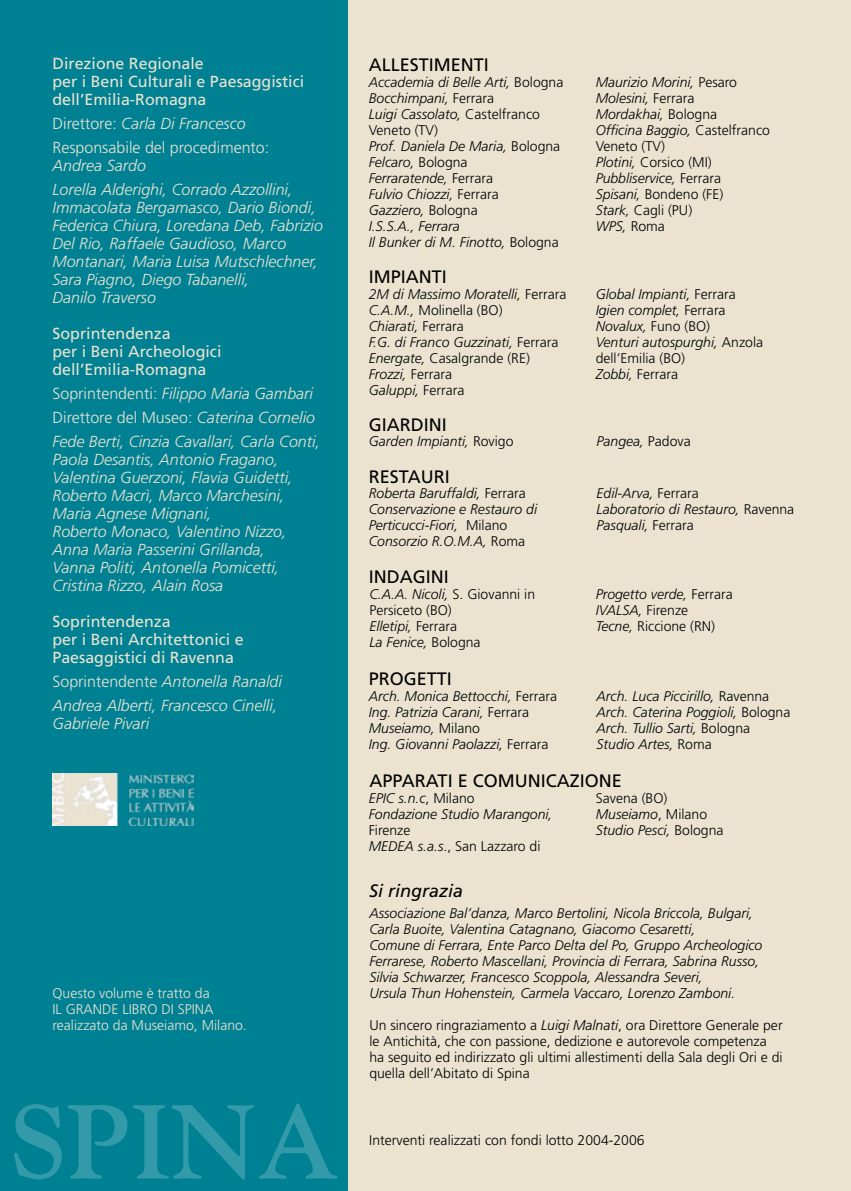
<style>
.page{position:relative;width:851px;height:1191px;background:#fff}
.page>*{position:absolute;margin:0;border:0;box-sizing:border-box;transform-origin:0 0}
.t1{font:700 104px "Goudy";color:#339aa9}
.t2{font:18px "Frutiger";color:#000}
.t3{font:italic 18px "Frutiger";color:#000}
.t4{font:italic 300 16px/18px "Frutiger";color:#ebe3d0}
.t5{font:16px/18px "Frutiger";color:#ebe3d0}
.t6{font:300 16px/24px "Frutiger";color:#ebe3d0}
.t7{font:italic 300 14px/16px "Frutiger";color:#000}
.t8{font:300 14px/16px "Frutiger";color:#000}
.t9{font:300 14px/16px "Frutiger";color:#ebe3d0}
.s1{font-style:italic}
.s2{font-style:normal}
</style>
<div class="page">
<div style="left:348px;top:0;width:502px;height:1191px;background:#ebe3d0"></div>
<div style="left:0;top:0;width:348px;height:1191px;background:#008193"></div>
<hr style="left:850px;top:0;width:1px;height:1191px;background:#ebe3d0">
<img style="left:52px;top:773px;width:141px;height:52px">
<p class="t5" style="left:52px;top:54px;width:253px">Direzione Regionale<br>per i Beni Culturali e Paesaggistici dell’Emilia-Romagna</p>
<p class="t6" style="left:52px;top:112px;width:218px">Direttore: <span class="s1">Carla Di Francesco<br></span>Responsabile del procedimento:</p>
<p class="t4" style="left:52px;top:154px;width:242px;line-height:24px">Andrea Sardo<br>Lorella Alderighi, Corrado Azzollini,</p>
<p class="t4" style="left:52px;top:199px;width:272px">Immacolata Bergamasco, Dario Biondi, Federica Chiura, Loredana Deb, Fabrizio Del Rio, Raffaele Gaudioso, Marco Montanari, Maria Luisa Mutschlechner, Sara Piagno, Diego Tabanelli,<br>Danilo Traverso</p>
<p class="t5" style="left:52px;top:324px;width:170px">Soprintendenza<br>per i Beni Archeologici dell’Emilia-Romagna</p>
<p class="t4" style="left:52px;top:382px;width:269px;line-height:24px"><span class="s2">Soprintendenti:</span> Filippo Maria Gambari<br><span class="s2">Direttore del Museo:</span> Caterina Cornelio<br>Fede Berti, Cinzia Cavallari, Carla Conti,</p>
<p class="t4" style="left:52px;top:451px;width:242px">Paola Desantis, Antonio Fragano,<br>Valentina Guerzoni, Flavia Guidetti,<br>Roberto Macrì, Marco Marchesini,<br>Maria Agnese Mignani,<br>Roberto Monaco, Valentino Nizzo,<br>Anna Maria Passerini Grillanda,<br>Vanna Politi, Antonella Pomicetti,<br>Cristina Rizzo, Alain Rosa</p>
<p class="t5" style="left:52px;top:612px;width:193px">Soprintendenza<br>per i Beni Architettonici e<br>Paesaggistici di Ravenna</p>
<p class="t4" style="left:52px;top:670px;width:231px;line-height:24px"><span class="s2">Soprintendente</span> Antonella Ranaldi<br>Andrea Alberti, Francesco Cinelli,</p>
<p class="t4" style="left:52px;top:715px;width:98px">Gabriele Pivari</p>
<p class="t9" style="left:52px;top:985px;width:196px">Questo volume è tratto da<br>IL GRANDE LIBRO DI SPINA realizzato da Museiamo, Milano.</p>
<h1 class="t1" style="left:9px;top:1080px;width:331px">SPINA</h1>
<p class="t2" style="left:369px;top:54px;width:122px">ALLESTIMENTI</p>
<p class="t7" style="left:369px;top:74px;width:196px">Accademia di Belle Arti, <span class="s2">Bologna<br></span>Bocchimpani, <span class="s2">Ferrara<br></span>Luigi Cassolato, <span class="s2">Castelfranco<br>Veneto (TV)<br></span>Prof. Daniela De Maria, <span class="s2">Bologna<br></span>Felcaro, <span class="s2">Bologna<br></span>Ferraratende, <span class="s2">Ferrara<br></span>Fulvio Chiozzi, <span class="s2">Ferrara<br></span>Gazziero, <span class="s2">Bologna<br></span>I.S.S.A., Ferrara<br>Il Bunker di M. Finotto, <span class="s2">Bologna</span></p>
<p class="t7" style="left:595px;top:74px;width:176px">Maurizio Morini, <span class="s2">Pesaro<br></span>Molesini, <span class="s2">Ferrara<br></span>Mordakhai, <span class="s2">Bologna<br></span>Officina Baggio, <span class="s2">Castelfranco<br>Veneto (TV)<br></span>Plotini, <span class="s2">Corsico (MI)<br></span>Pubbliservice, <span class="s2">Ferrara<br></span>Spisani, <span class="s2">Bondeno (FE)<br></span>Stark, <span class="s2">Cagli (PU)<br></span>WPS, <span class="s2">Roma</span></p>
<p class="t2" style="left:369px;top:266px;width:80px">IMPIANTI</p>
<p class="t7" style="left:369px;top:286px;width:199px">2M di Massimo Moratelli, <span class="s2">Ferrara<br></span>C.A.M., <span class="s2">Molinella (BO)<br></span>Chiarati, <span class="s2">Ferrara<br></span>F.G. di Franco Guzzinati, <span class="s2">Ferrara<br></span>Energate, <span class="s2">Casalgrande (RE)<br></span>Frozzi, <span class="s2">Ferrara<br></span>Galuppi, <span class="s2">Ferrara</span></p>
<p class="t7" style="left:595px;top:286px;width:169px">Global Impianti, <span class="s2">Ferrara<br></span>Igien complet, <span class="s2">Ferrara<br></span>Novalux, <span class="s2">Funo (BO)<br></span>Venturi autospurghi, <span class="s2">Anzola dell’Emilia (BO)<br></span>Zobbi, <span class="s2">Ferrara</span></p>
<p class="t2" style="left:369px;top:414px;width:79px">GIARDINI</p>
<p class="t7" style="left:368px;top:433px;width:146px">Garden Impianti, <span class="s2">Rovigo</span></p>
<p class="t7" style="left:596px;top:433px;width:96px">Pangea, <span class="s2">Padova</span></p>
<p class="t2" style="left:369px;top:466px;width:83px">RESTAURI</p>
<p class="t7" style="left:368px;top:485px;width:170px">Roberta Baruffaldi, <span class="s2">Ferrara<br></span>Conservazione e Restauro di<br>Perticucci-Fiori, <span class="s2">Milano<br></span>Consorzio R.O.M.A, <span class="s2">Roma</span></p>
<p class="t2" style="left:369px;top:566px;width:81px">INDAGINI</p>
<p class="t8" style="left:369px;top:586px;width:167px"><span class="s1">C.A.A. Nicoli,</span> S. Giovanni in<br>Persiceto (BO)<br><span class="s1">Elletipi,</span> Ferrara<br><span class="s1">La Fenice,</span> Bologna</p>
<p class="t2" style="left:369px;top:668px;width:85px">PROGETTI</p>
<p class="t7" style="left:596px;top:485px;width:199px">Edil-Arva, <span class="s2">Ferrara<br></span>Laboratorio di Restauro, <span class="s2">Ravenna<br></span>Pasquali, <span class="s2">Ferrara</span></p>
<p class="t7" style="left:595px;top:585px;width:138px">Progetto verde, <span class="s2">Ferrara<br></span>IVALSA, <span class="s2">Firenze<br></span>Tecne, <span class="s2">Riccione (RN)</span></p>
<p class="t7" style="left:596px;top:688px;width:195px">Arch. Luca Piccirillo, <span class="s2">Ravenna<br></span>Arch. Caterina Poggioli, <span class="s2">Bologna<br></span>Arch. Tullio Sarti, <span class="s2">Bologna<br></span>Studio Artes, <span class="s2">Roma</span></p>
<p class="t7" style="left:369px;top:688px;width:190px">Arch. Monica Bettocchi, <span class="s2">Ferrara<br></span>Ing. Patrizia Carani, <span class="s2">Ferrara<br></span>Museiamo, <span class="s2">Milano<br></span>Ing. Giovanni Paolazzi, <span class="s2">Ferrara</span></p>
<p class="t7" style="left:369px;top:790px;width:185px">EPIC s.n.c<span class="s2">, Milano<br></span>Fondazione Studio Marangoni,</p>
<p class="t8" style="left:369px;top:822px;width:173px">Firenze<br><span class="s1">MEDEA s.a.s</span>., San Lazzaro di</p>
<p class="t2" style="left:369px;top:770px;width:254px">APPARATI E COMUNICAZIONE</p>
<p class="t8" style="left:595px;top:790px;width:129px">Savena (BO)<br><span class="s1">Museiamo</span>, Milano<br><span class="s1">Studio Pesci,</span> Bologna</p>
<p class="t3" style="left:369px;top:880px;width:96px">Si ringrazia</p>
<p class="t7" style="left:369px;top:905px;width:394px">Associazione Bal’danza, Marco Bertolini, Nicola Briccola, Bulgari, Carla Buoite, Valentina Catagnano, Giacomo Cesaretti,<br>Comune di Ferrara, Ente Parco Delta del Po, Gruppo Archeologico Ferrarese, Roberto Mascellani, Provincia di Ferrara, Sabrina Russo, Silvia Schwarzer, Francesco Scoppola, Alessandra Severi,<br>Ursula Thun Hohenstein, Carmela Vaccaro, Lorenzo Zamboni.</p>
<p class="t8" style="left:369px;top:1017px;width:415px">Un sincero ringraziamento a <span class="s1">Luigi Malnati</span>, ora Direttore Generale per le Antichità, che con passione, dedizione e autorevole competenza ha seguito ed indirizzato gli ultimi allestimenti della Sala degli Ori e di quella dell’Abitato di Spina</p>
<p class="t8" style="left:369px;top:1132px;width:277px">Interventi realizzati con fondi lotto 2004-2006</p>
</div>
